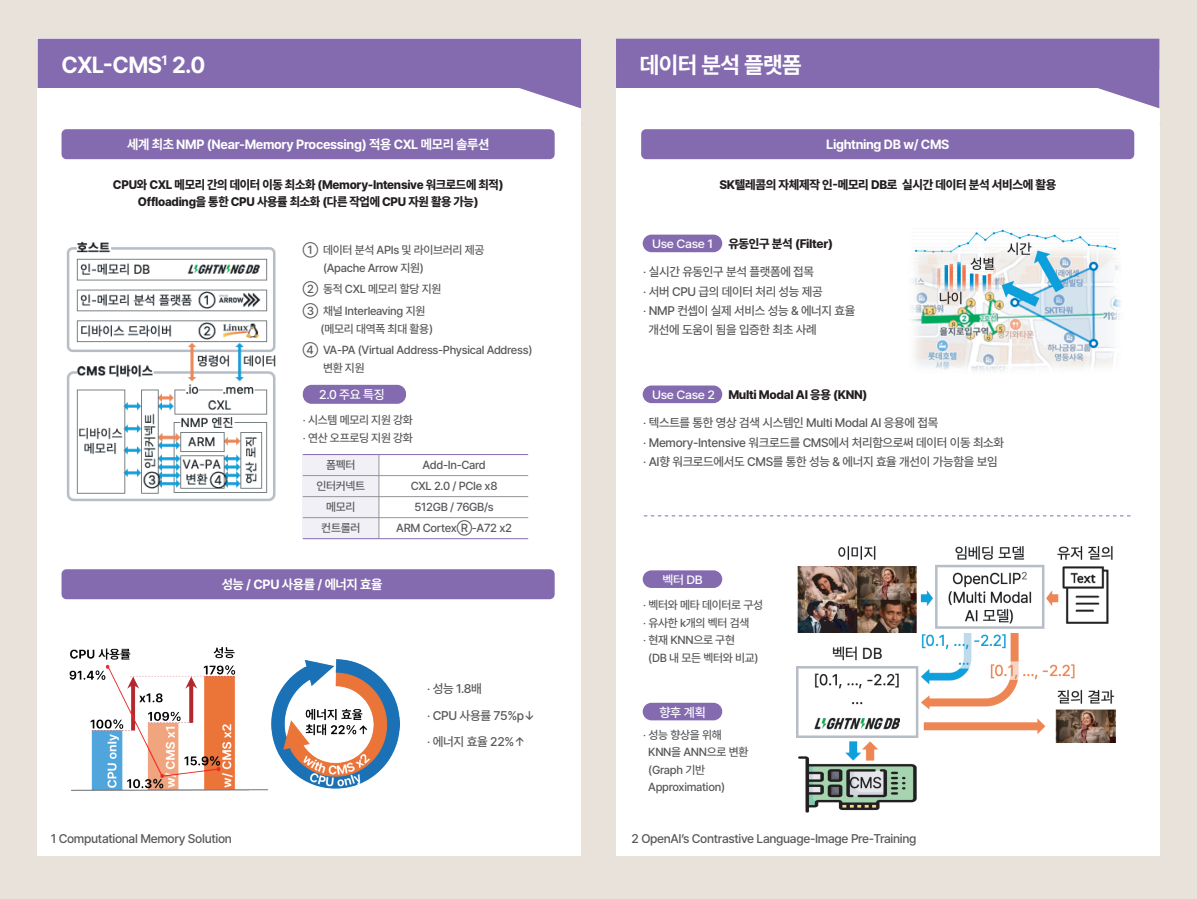
<style>
.page{position:relative;width:1197px;height:899px;background:#e8e2db}
.page>*{position:absolute;margin:0;border:0;box-sizing:border-box;transform-origin:0 0}
.t1{font:700 23.1px "Pretendard";letter-spacing:-.025em;color:#fff}
.t2{font:700 13.3px "Pretendard";letter-spacing:-.025em;color:#fff}
.t3{font:500 12.98px "Pretendard";color:#fff}
.t4{font:500 12.74px "Pretendard";color:#fff}
.t5{font:500 12.53px/26.3px "Pretendard";letter-spacing:-.025em;color:#57585a}
.t6{font:500 12.35px/19.2px "Pretendard";letter-spacing:-.025em;color:#57585a}
.t7{font:800 12.35px/17.6px "Pretendard";letter-spacing:-.025em;color:#231f20;text-align:center}
.t8{font:500 12px "Pretendard";letter-spacing:-.025em;color:#fff;scale:1.06 1}
.t9{font:500 11.65px/21px "Pretendard";letter-spacing:-.025em;color:#57585a}
.s1{font-weight:500;font-size:12px;color:#fff}
</style>
<div class="page">
<div style="left:38px;top:39px;width:543px;height:817px;background:#fff"></div>
<svg style="left:38px;top:39px;width:543px;height:69px"></svg>
<div style="left:616px;top:69px;width:543px;height:787px;background:#fff"></div>
<svg style="left:616px;top:39px;width:543px;height:69px"></svg>
<div style="left:62px;top:129px;width:492px;height:30px;background:#846baf;border-radius:5px"></div>
<div style="left:641px;top:129px;width:493px;height:30px;background:#846baf;border-radius:5px"></div>
<div style="left:62px;top:569px;width:492px;height:30px;background:#846baf;border-radius:5px"></div>
<div style="left:303px;top:385px;width:103px;height:19px;background:#846baf;border-radius:9px"></div>
<div style="left:642px;top:235px;width:80px;height:17px;background:#846baf;border-radius:9px"></div>
<div style="left:642px;top:570px;width:80px;height:18px;background:#846baf;border-radius:9px"></div>
<div style="left:642px;top:703px;width:80px;height:17px;background:#846baf;border-radius:9px"></div>
<div style="left:642px;top:385px;width:80px;height:18px;background:#846baf;border-radius:9px"></div>
<svg style="left:644px;top:516px;width:487px;height:1px"></svg>
<img style="left:66px;top:241px;width:210px;height:261px">
<div style="left:303px;top:455px;width:76px;height:84px;background:#f2f0f7"></div>
<hr style="left:303px;top:454px;width:225px;height:1px;background:#846baf">
<hr style="left:303px;top:475px;width:225px;height:1px;background:#939598">
<hr style="left:303px;top:496px;width:225px;height:1px;background:#939598">
<hr style="left:303px;top:517px;width:225px;height:1px;background:#939598">
<hr style="left:303px;top:538px;width:225px;height:1px;background:#846baf">
<hr style="left:379px;top:455px;width:1px;height:84px;background:#939598">
<img style="left:69px;top:647px;width:330px;height:144px">
<img style="left:910px;top:229px;width:211px;height:143px">
<img style="left:796px;top:546px;width:320px;height:267px">
<h1 class="t1" style="left:62px;top:48px;width:145px">CXL-CMS<sup>1</sup> 2.0</h1>
<h1 class="t1" style="left:639px;top:48px;width:164px">데이터 분석 플랫폼</h1>
<p class="t2" style="left:127px;top:135px;width:364px">세계 최초 NMP (Near-Memory Processing) 적용 CXL 메모리 솔루션</p>
<p class="t2" style="left:826px;top:135px;width:125px">Lightning DB w/ CMS</p>
<p class="t7" style="left:113px;top:175px;width:392px">CPU와 CXL 메모리 간의 데이터 이동 최소화 (Memory-Intensive 워크로드에 최적)<br>Offloading을 통한 CPU 사용률 최소화 (다른 작업에 CPU 자원 활용 가능)</p>
<p class="t7" style="left:719px;top:175px;width:338px">SK텔레콤의 자체제작 인-메모리 DB로 실시간 데이터 분석 서비스에 활용</p>
<p class="t9" style="left:323px;top:241px;width:163px;line-height:17.5px;text-indent:-20px">① 데이터 분석 APIs 및 라이브러리 제공 (Apache Arrow 지원)</p>
<p class="t9" style="left:303px;top:277px;width:140px;line-height:22.4px">② 동적 CXL 메모리 할당 지원<br>③ 채널 Interleaving 지원</p>
<p class="t9" style="left:303px;top:317px;width:231px;line-height:21.6px;text-indent:18px">(메모리 대역폭 최대 활용)<br>④ VA-PA (Virtual Address-Physical Address)</p>
<p class="t9" style="left:323px;top:357px;width:43px">변환 지원</p>
<p class="t4" style="left:319px;top:385px;width:67px">2.0 주요 특징</p>
<p class="t7" style="left:728px;top:234px;width:106px">유동인구 분석 (Filter)</p>
<p class="t8" style="left:652px;top:235px;width:59px">Use Case 1</p>
<p class="t6" style="left:643px;top:262px;width:172px">‧ 실시간 유동인구 분석 플랫폼에 접목</p>
<p class="t6" style="left:643px;top:281px;width:181px">‧ 서버 CPU 급의 데이터 처리 성능 제공</p>
<p class="t6" style="left:643px;top:301px;width:214px">‧ NMP 컨셉이 실제 서비스 성능 &amp; 에너지 효율</p>
<p class="t6" style="left:648px;top:320px;width:170px">개선에 도움이 됨을 입증한 최초 사례</p>
<p class="t7" style="left:652px;top:385px;width:217px"><span class="s1">Use Case 2</span> Multi Modal AI 응용 (KNN)</p>
<p class="t9" style="left:303px;top:411px;width:112px;line-height:17.5px">‧ 시스템 메모리 지원 강화 ‧ 연산 오프로딩 지원 강화</p>
<p class="t9" style="left:316px;top:454px;width:50px;text-align:center">폼펙터 인터커넥트 메모리 컨트롤러</p>
<p class="t9" style="left:396px;top:454px;width:117px;text-align:center">Add-In-Card<br>CXL 2.0 / PCIe x8<br>512GB / 76GB/s<br>ARM CortexⓇ-A72 x2</p>
<p class="t2" style="left:222px;top:575px;width:162px">성능 / CPU 사용률 / 에너지 효율</p>
<p class="t5" style="left:427px;top:675px;width:110px">‧ 성능 1.8배<br>‧ CPU 사용률 75%p↓ ‧ 에너지 효율 22%↑</p>
<p class="t6" style="left:643px;top:413px;width:362px">‧ 텍스트를 통한 영상 검색 시스템인 Multi Modal AI 응용에 접목<br>‧ Memory-Intensive 워크로드를 CMS에서 처리함으로써 데이터 이동 최소화 ‧ AI향 워크로드에서도 CMS를 통한 성능 &amp; 에너지 효율 개선이 가능함을 보임</p>
<p class="t8" style="left:662px;top:571px;width:40px">벡터 DB</p>
<p class="t9" style="left:643px;top:594px;width:121px">‧ 벡터와 메타 데이터로 구성</p>
<p class="t9" style="left:643px;top:612px;width:108px">‧ 유사한 k개의 벡터 검색</p>
<p class="t9" style="left:643px;top:629px;width:93px">‧ 현재 KNN으로 구현</p>
<p class="t9" style="left:648px;top:647px;width:112px">(DB 내 모든 벡터와 비교)</p>
<p class="t3" style="left:659px;top:703px;width:48px">향후 계획</p>
<p class="t9" style="left:648px;top:725px;width:102px;line-height:17.5px;text-indent:-5px">‧ 성능 향상을 위해<br>KNN을 ANN으로 변환 (Graph 기반<br>Approximation)</p>
<p class="t5" style="left:51px;top:825px;width:183px">1 Computational Memory Solution</p>
<p class="t5" style="left:631px;top:825px;width:286px">2 OpenAI’s Contrastive Language-Image Pre-Training</p>
</div>
